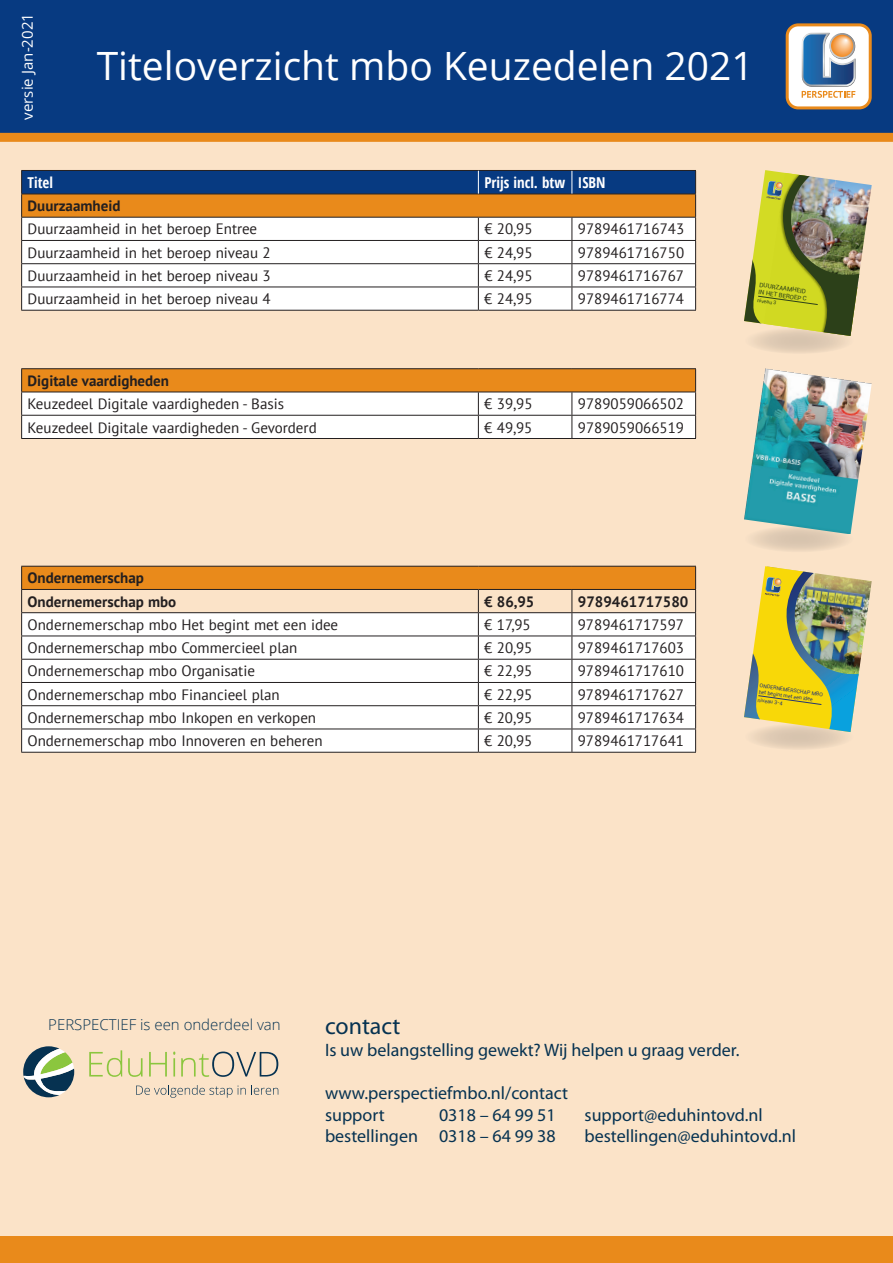
<style>
.page{position:relative;width:893px;height:1263px;background:#fff}
.page>*{position:absolute;margin:0;border:0;box-sizing:border-box;transform-origin:0 0}
.t1{font:39px "Open Sans";color:#fff}
.t2{font:24px "Myriad Pro";color:#063251}
.t3{font:18px/21.6px "Myriad Pro";color:#063251}
.t4{font:15px "PT Sans";color:#231f20}
.t5{font:700 15px/23.2px "PT Sans";color:#231f20}
.t6{font:300 15px "Open Sans";color:#063251}
.t7{font:700 15px "Open Sans Condensed";color:#fff}
.t8{font:15px "Open Sans";color:#fff}
.t9{font:6.15px/7.4px "Roboto";color:#2d411a}
.t10{font:5.25px/6.3px "Roboto";color:#243575}
.t11{font:5.1px "Roboto";color:#2d411a}
</style>
<div class="page">
<div style="left:0;top:85px;width:893px;height:1178px;background:#fbe3c8"></div>
<div style="left:0;top:0;width:893px;height:137px;background:#073a81"></div>
<div style="left:0;top:133px;width:893px;height:9px;background:#e98a1b"></div>
<div style="left:787px;top:25px;width:83px;height:83px;background:#fff;border-radius:11px"></div>
<div style="left:786px;top:23px;width:86px;height:86px;border:3px solid #e98a1b;border-radius:11px"></div>
<svg style="left:802px;top:33px;width:54px;height:65px"></svg>
<div style="left:0;top:1236px;width:893px;height:27px;background:#e98a1b"></div>
<svg style="left:22px;top:369px;width:674px;height:197px"></svg>
<hr style="left:21px;top:310px;width:457px;height:1px;background:#231f20">
<hr style="left:478px;top:310px;width:94px;height:1px;background:#231f20">
<hr style="left:572px;top:310px;width:124px;height:1px;background:#231f20">
<hr style="left:21px;top:368px;width:457px;height:1px;background:#231f20">
<hr style="left:478px;top:368px;width:94px;height:1px;background:#231f20">
<hr style="left:572px;top:368px;width:124px;height:1px;background:#231f20">
<hr style="left:21px;top:392px;width:457px;height:1px;background:#231f20">
<hr style="left:478px;top:392px;width:94px;height:1px;background:#231f20">
<hr style="left:572px;top:392px;width:124px;height:1px;background:#231f20">
<hr style="left:21px;top:415px;width:457px;height:1px;background:#231f20">
<svg style="left:21px;top:369px;width:1px;height:69px"></svg>
<hr style="left:478px;top:415px;width:94px;height:1px;background:#231f20">
<svg style="left:478px;top:392px;width:1px;height:46px"></svg>
<hr style="left:572px;top:415px;width:124px;height:1px;background:#231f20">
<svg style="left:572px;top:392px;width:1px;height:46px"></svg>
<svg style="left:695px;top:369px;width:1px;height:69px"></svg>
<hr style="left:21px;top:438px;width:457px;height:1px;background:#231f20">
<hr style="left:478px;top:438px;width:94px;height:1px;background:#231f20">
<hr style="left:572px;top:438px;width:124px;height:1px;background:#231f20">
<hr style="left:21px;top:566px;width:457px;height:1px;background:#231f20">
<hr style="left:478px;top:566px;width:94px;height:1px;background:#231f20">
<hr style="left:572px;top:566px;width:124px;height:1px;background:#231f20">
<svg style="left:21px;top:567px;width:675px;height:185px"></svg>
<hr style="left:21px;top:752px;width:457px;height:1px;background:#231f20">
<hr style="left:478px;top:752px;width:94px;height:1px;background:#231f20">
<hr style="left:572px;top:752px;width:124px;height:1px;background:#231f20">
<svg style="left:21px;top:170px;width:675px;height:140px"></svg>
<img style="left:744px;top:170px;width:128px;height:166px">
<img style="left:744px;top:368px;width:128px;height:166px">
<img style="left:744px;top:566px;width:128px;height:166px">
<svg style="left:136px;top:1085px;width:142px;height:13px"></svg>
<svg style="left:23px;top:1046px;width:51px;height:51px"></svg>
<svg style="left:89px;top:1050px;width:33px;height:27px"></svg>
<svg style="left:128px;top:1058px;width:15px;height:19px"></svg>
<svg style="left:149px;top:1052px;width:18px;height:24px"></svg>
<svg style="left:173px;top:1051px;width:2px;height:25px"></svg>
<svg style="left:181px;top:1051px;width:97px;height:26px"></svg>
<p class="t8" style="left:17px;top:120px;width:108px;rotate:-90deg">versie Jan-2021</p>
<h1 class="t1" style="left:97px;top:39px;width:658px">Titeloverzicht mbo Keuzedelen 2021</h1>
<p class="t7" style="left:28px;top:172px;width:27px">Titel</p>
<p class="t7" style="left:484px;top:172px;width:123px">Prijs incl. btw ISBN</p>
<p class="t5" style="left:28px;top:194px;width:94px">Duurzaamheid</p>
<p class="t4" style="left:28px;top:220px;width:231px">Duurzaamheid in het beroep Entree</p>
<p class="t4" style="left:484px;top:220px;width:50px">€ 20,95</p>
<p class="t4" style="left:578px;top:220px;width:108px">9789461716743</p>
<p class="t4" style="left:28px;top:243px;width:245px">Duurzaamheid in het beroep niveau 2</p>
<p class="t4" style="left:484px;top:243px;width:50px">€ 24,95</p>
<p class="t4" style="left:578px;top:243px;width:108px">9789461716750</p>
<p class="t4" style="left:28px;top:266px;width:245px">Duurzaamheid in het beroep niveau 3</p>
<p class="t4" style="left:484px;top:266px;width:50px">€ 24,95</p>
<p class="t4" style="left:578px;top:266px;width:108px">9789461716767</p>
<p class="t4" style="left:28px;top:289px;width:245px">Duurzaamheid in het beroep niveau 4</p>
<p class="t4" style="left:484px;top:289px;width:50px">€ 24,95</p>
<p class="t4" style="left:578px;top:289px;width:108px">9789461716774</p>
<p class="t9" style="left:760px;top:281px;width:50px;rotate:8deg">DUURZAAMHEID<br>IN HET BEROEP C</p>
<p class="t11" style="left:758px;top:297px;width:21px;rotate:8deg">niveau 3</p>
<p class="t5" style="left:28px;top:369px;width:143px">Digitale vaardigheden</p>
<p class="t4" style="left:28px;top:394px;width:258px">Keuzedeel Digitale vaardigheden - Basis</p>
<p class="t4" style="left:484px;top:394px;width:50px">€ 39,95</p>
<p class="t4" style="left:578px;top:394px;width:108px">9789059066502</p>
<p class="t4" style="left:28px;top:418px;width:291px">Keuzedeel Digitale vaardigheden - Gevorderd</p>
<p class="t4" style="left:484px;top:418px;width:50px">€ 49,95</p>
<p class="t4" style="left:578px;top:418px;width:108px">9789059066519</p>
<p class="t5" style="left:28px;top:566px;width:150px">Ondernemerschap<br>Ondernemerschap mbo</p>
<p class="t5" style="left:484px;top:589px;width:52px">€ 86,95</p>
<p class="t5" style="left:578px;top:589px;width:112px">9789461717580</p>
<p class="t4" style="left:28px;top:615px;width:312px">Ondernemerschap mbo Het begint met een idee</p>
<p class="t4" style="left:484px;top:615px;width:48px">€ 17,95</p>
<p class="t4" style="left:578px;top:615px;width:108px">9789461717597</p>
<p class="t4" style="left:27px;top:638px;width:271px">Ondernemerschap mbo Commercieel plan</p>
<p class="t4" style="left:484px;top:638px;width:50px">€ 20,95</p>
<p class="t4" style="left:578px;top:638px;width:108px">9789461717603</p>
<p class="t4" style="left:27px;top:661px;width:229px">Ondernemerschap mbo Organisatie</p>
<p class="t4" style="left:484px;top:661px;width:50px">€ 22,95</p>
<p class="t4" style="left:578px;top:661px;width:108px">9789461717610</p>
<p class="t4" style="left:27px;top:685px;width:254px">Ondernemerschap mbo Financieel plan</p>
<p class="t4" style="left:484px;top:685px;width:50px">€ 22,95</p>
<p class="t4" style="left:578px;top:685px;width:108px">9789461717627</p>
<p class="t4" style="left:27px;top:708px;width:290px">Ondernemerschap mbo Inkopen en verkopen</p>
<p class="t4" style="left:484px;top:708px;width:50px">€ 20,95</p>
<p class="t4" style="left:578px;top:708px;width:108px">9789461717634</p>
<p class="t4" style="left:27px;top:731px;width:297px">Ondernemerschap mbo Innoveren en beheren</p>
<p class="t4" style="left:484px;top:731px;width:50px">€ 20,95</p>
<p class="t4" style="left:578px;top:731px;width:108px">9789461717641</p>
<p class="t10" style="left:760px;top:682px;width:65px;rotate:8deg">ONDERNEMERSCHAP MBO het begint met een idee</p>
<p class="t10" style="left:758px;top:696px;width:26px;rotate:8deg">niveau 3-4</p>
<p class="t6" style="left:48px;top:1014px;width:234px">PERSPECTIEF is een onderdeel van</p>
<h2 class="t2" style="left:325px;top:1011px;width:77px">contact</h2>
<p class="t3" style="left:325px;top:1039px;width:416px">Is uw belangstelling gewekt? Wij helpen u graag verder.</p>
<p class="t3" style="left:325px;top:1082px;width:244px">www.perspectiefmbo.nl/contact support</p>
<p class="t3" style="left:439px;top:1104px;width:118px">0318 – 64 99 51</p>
<p class="t3" style="left:585px;top:1104px;width:180px">support@eduhintovd.nl</p>
<p class="t3" style="left:325px;top:1125px;width:232px">bestellingen 0318 – 64 99 38</p>
<p class="t3" style="left:585px;top:1125px;width:213px">bestellingen@eduhintovd.nl</p>
</div>
